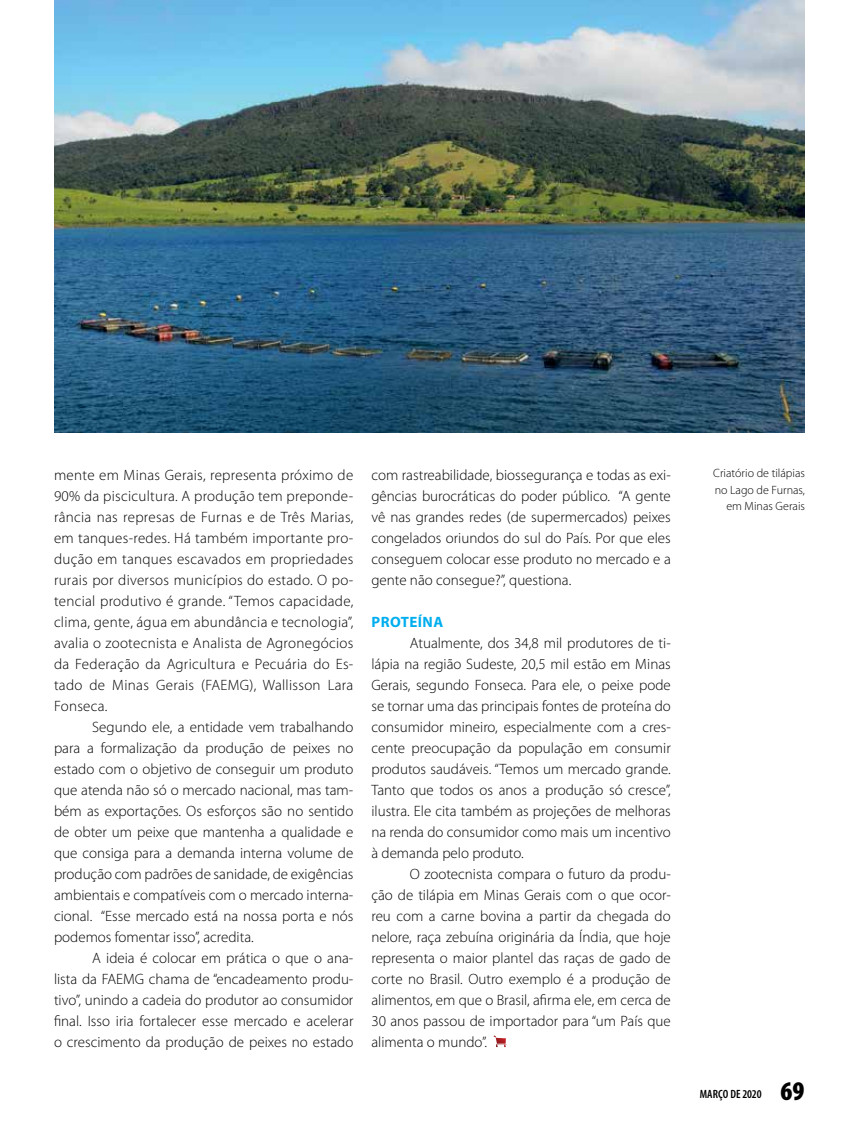
<style>
.page{position:relative;width:859px;height:1132px;background:#fff}
.page>*{position:absolute;margin:0;border:0;box-sizing:border-box;transform-origin:0 0}
.t1{font:900 condensed 27px "Myriad Pro";color:#000}
.t2{font:300 15px/21px "Myriad Pro";color:#000;text-align:justify}
.t3{font:700 15px "Myriad Pro";letter-spacing:.03em;color:#00aeef}
.t4{font:300 12px/16.5px "Myriad Pro";color:#000;text-align:right}
.t5{font:600 condensed 12px "Myriad Pro";color:#000}
</style>
<div class="page">
<svg style="left:494px;top:1035px;width:12px;height:11px"></svg>
<img style="left:54px;top:0;width:751px;height:432px">
<p class="t2" style="left:54px;top:464px;width:301px">mente em Minas Gerais, representa próximo de 90% da piscicultura. A produção tem preponde&shy;rância nas represas de Furnas e de Três Marias, em tanques-redes. Há também importante pro&shy;dução em tanques escavados em propriedades rurais por diversos municípios do estado. O po&shy;tencial produtivo é grande. “Temos capacidade, clima, gente, água em abundância e tecnologia”, avalia o zootecnista e Analista de Agronegócios da Federação da Agricultura e Pecuária do Es&shy;tado de Minas Gerais (FAEMG), Wallisson Lara Fonseca.</p>
<p class="t2" style="left:54px;top:716px;width:301px;text-indent:38px">Segundo ele, a entidade vem trabalhando para a formalização da produção de peixes no estado com o objetivo de conseguir um produto que atenda não só o mercado nacional, mas tam&shy;bém as exportações. Os esforços são no sentido de obter um peixe que mantenha a qualidade e que consiga para a demanda interna volume de produção com padrões de sanidade, de exigências ambientais e compatíveis com o mercado interna&shy;cional. “Esse mercado está na nossa porta e nós podemos fomentar isso”, acredita.</p>
<p class="t2" style="left:54px;top:947px;width:301px;text-indent:38px">A ideia é colocar em prática o que o ana&shy;lista da FAEMG chama de “encadeamento produ&shy;tivo”, unindo a cadeia do produtor ao consumidor final. Isso iria fortalecer esse mercado e acelerar o crescimento da produção de peixes no estado</p>
<p class="t2" style="left:371px;top:464px;width:301px">com rastreabilidade, biossegurança e todas as exi&shy;gências burocráticas do poder público. “A gente vê nas grandes redes (de supermercados) peixes congelados oriundos do sul do País. Por que eles conseguem colocar esse produto no mercado e a gente não consegue?”, questiona.</p>
<p class="t3" style="left:372px;top:611px;width:73px">PROTEÍNA</p>
<p class="t2" style="left:371px;top:632px;width:301px;text-indent:38px">Atualmente, dos 34,8 mil produtores de ti&shy;lápia na região Sudeste, 20,5 mil estão em Minas Gerais, segundo Fonseca. Para ele, o peixe pode se tornar uma das principais fontes de proteína do consumidor mineiro, especialmente com a cres&shy;cente preocupação da população em consumir produtos saudáveis. “Temos um mercado grande.<br>Tanto que todos os anos a produção só cresce”, ilustra. Ele cita também as projeções de melhoras na renda do consumidor como mais um incentivo à demanda pelo produto.</p>
<p class="t2" style="left:371px;top:863px;width:301px;text-indent:38px">O zootecnista compara o futuro da produ&shy;ção de tilápia em Minas Gerais com o que ocor&shy;reu com a carne bovina a partir da chegada do nelore, raça zebuína originária da Índia, que hoje representa o maior plantel das raças de gado de corte no Brasil. Outro exemplo é a produção de alimentos, em que o Brasil, afirma ele, em cerca de 30 anos passou de importador para “um País que alimenta o mundo”.</p>
<p class="t4" style="left:713px;top:465px;width:93px">Criatório de tilápias no Lago de Furnas, em Minas Gerais</p>
<p class="t5" style="left:700px;top:1086px;width:63px">MARÇO DE 2020</p>
<h1 class="t1" style="left:780px;top:1073px;width:25px">69</h1>
</div>
